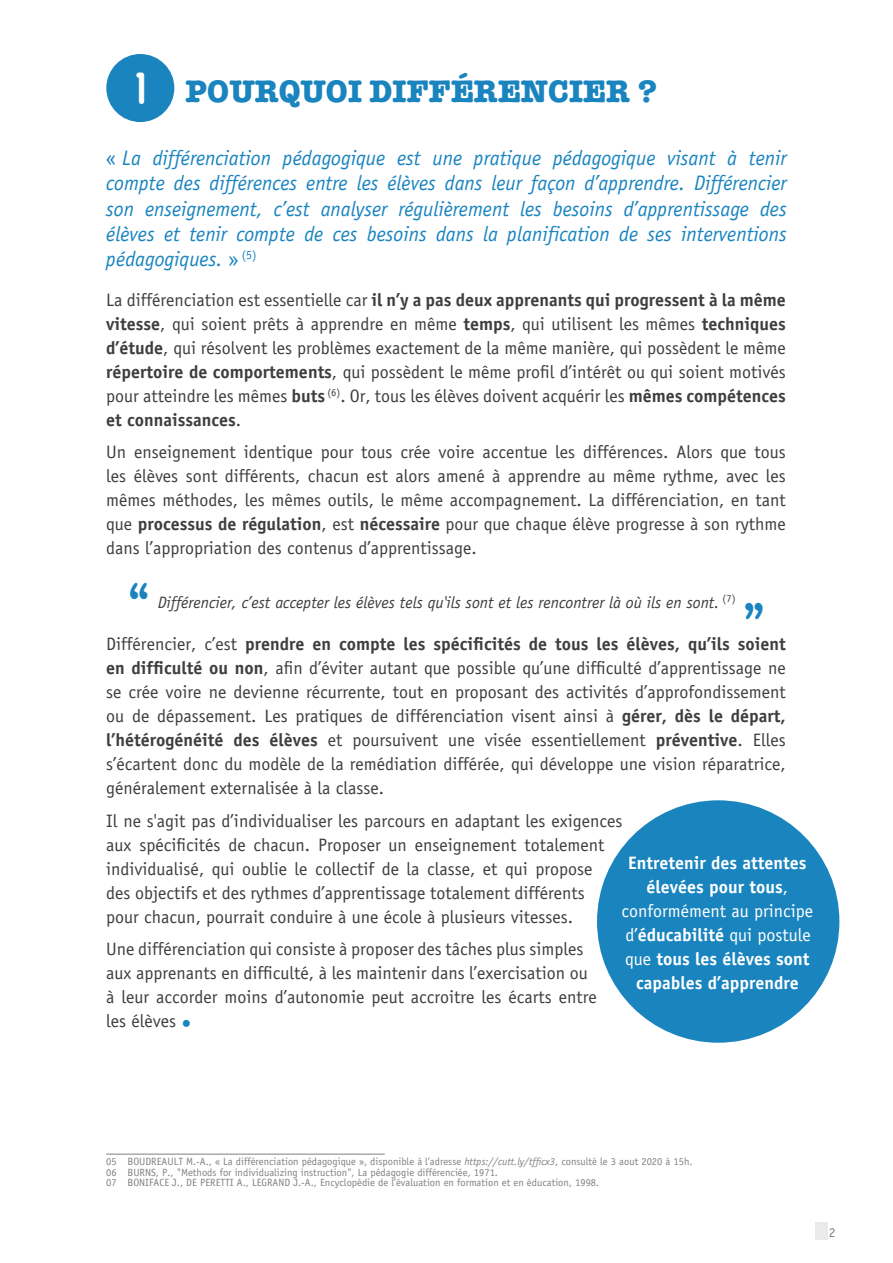
<style>
.page{position:relative;width:893px;height:1263px;background:#fff}
.page>*{position:absolute;margin:0;border:0;box-sizing:border-box;transform-origin:0 0}
.t1{font:700 45px "Odin";color:#fff}
.t2{font:700 37.5px "American Typewriter";color:#1a84bf}
.t3{font:700 37.5px "Evalex Serif";color:#fff}
.t4{font:700 31.5px "American Typewriter";color:#1a84bf}
.CHAPEAU{font:italic 21px/25.2px "Evalex Sans";color:#1a84bf;text-align:justify}
.t5{font:18px/24px "Evalex Sans";color:#3e3e3f;text-align:justify}
.t6{font:700 18px/24px "Evalex Sans";color:#fff;text-align:center}
.t7{font:italic 16.5px "Evalex Sans";color:#3e3e3f}
.t8{font:13.5px "Evalex Sans";color:#808285}
.t9{font:10.5px "Evalex Sans";color:#808285}
.s1{font-style:normal}
.s2{font-weight:700}
.s3{font-weight:400}
.s4{font-style:italic}
</style>
<div class="page">
<div style="left:106px;top:54px;width:68px;height:68px;background:#1a84bf;border-radius:50%"></div>
<hr style="left:106px;top:1153px;width:279px;height:2px;background:#a8a9ad">
<div style="left:597px;top:800px;width:242px;height:243px;background:#1a84bf;border-radius:50%"></div>
<div style="left:815px;top:1222px;width:12px;height:17px;background:#eaeaeb"></div>
<p class="t1" style="left:135px;top:62px;width:13px">1</p>
<p class="t4" style="left:186px;top:72px;width:474px">POURQUOI DIFFÉRENCIER ?</p>
<p class="t3" style="left:130px;top:67px;width:22px">1</p>
<p class="CHAPEAU" style="left:106px;top:146px;width:682px"><span class="s1">«</span> La différenciation pédagogique est une pratique pédagogique visant à tenir compte des différences entre les élèves dans leur façon d’apprendre. Différencier son enseignement, c’est analyser régulièrement les besoins d’apprentissage des élèves et tenir compte de ces besoins dans la planification de ses interventions pédagogiques. <span class="s1">»</span> <sup>(5)</sup></p>
<p class="t5" style="left:106px;top:288px;width:681px">La différenciation est essentielle car <span class="s2">il n’y a pas deux apprenants qui progressent à la même vitesse</span>, qui soient prêts à apprendre en même <span class="s2">temps</span>, qui utilisent les mêmes <span class="s2">techniques d’étude</span>, qui résolvent les problèmes exactement de la même manière, qui possèdent le même <span class="s2">répertoire de comportements</span>, qui possèdent le même profil d’intérêt ou qui soient motivés pour atteindre les mêmes <span class="s2">buts</span> <sup>(6)</sup>. Or, tous les élèves doivent acquérir les <span class="s2">mêmes compétences et connaissances</span>.</p>
<p class="t5" style="left:106px;top:440px;width:681px">Un enseignement identique pour tous crée voire accentue les différences. Alors que tous les élèves sont différents, chacun est alors amené à apprendre au même rythme, avec les mêmes méthodes, les mêmes outils, le même accompagnement. La différenciation, en tant que <span class="s2">processus de régulation</span>, est <span class="s2">nécessaire</span> pour que chaque élève progresse à son rythme dans l’appropriation des contenus d’apprentissage.</p>
<p class="t2" style="left:129px;top:574px;width:22px">‘‘</p>
<p class="t7" style="left:158px;top:593px;width:579px">Différencier, c’est accepter les élèves tels qu'ils sont et les rencontrer là où ils en sont. <sup>(7)</sup></p>
<p class="t2" style="left:764px;top:628px;width:22px;rotate:-180deg">‘‘</p>
<p class="t5" style="left:106px;top:632px;width:681px">Différencier, c’est <span class="s2">prendre en compte les spécificités de tous les élèves, qu’ils soient en difficulté ou non</span>, afin d’éviter autant que possible qu’une difficulté d’apprentissage ne se crée voire ne devienne récurrente, tout en proposant des activités d’approfondissement ou de dépassement. Les pratiques de différenciation visent ainsi à <span class="s2">gérer, dès le départ, l’hétérogénéité des élèves</span> et poursuivent une visée essentiellement <span class="s2">préventive</span>. Elles s’écartent donc du modèle de la remédiation différée, qui développe une vision réparatrice, généralement externalisée à la classe.</p>
<p class="t5" style="left:106px;top:809px;width:518px;text-align:left">Il ne s'agit pas d’individualiser les parcours en adaptant les exigences aux spécificités de chacun. Proposer un enseignement totalement individualisé, qui oublie le collectif de la classe, et qui propose<br>des objectifs et des rythmes d’apprentissage totalement différents<br>pour chacun, pourrait conduire à une école à plusieurs vitesses.</p>
<p class="t5" style="left:106px;top:937px;width:492px;text-align:left">Une différenciation qui consiste à proposer des tâches plus simples aux apprenants en difficulté, à les maintenir dans l’exercisation ou à leur accorder moins d’autonomie peut accroitre les écarts entre les élèves</p>
<p class="t6" style="left:622px;top:850px;width:193px">Entretenir des attentes élevées pour tous<span class="s3">, conformément au principe d’</span>éducabilité <span class="s3">qui postule que</span> tous les élèves sont capables d’apprendre</p>
<p class="t9" style="left:106px;top:1156px;width:588px">05 BOUDREAULT M.-A., « La différenciation pédagogique », disponible à l’adresse <span class="s4">https://cutt.ly/tfficx3</span>, consulté le 3 aout 2020 à 15h.</p>
<p class="t9" style="left:106px;top:1166px;width:393px">06 BURNS, P., "Methods for individualizing instruction", La pédagogie différenciée, 1971.</p>
<p class="t9" style="left:106px;top:1177px;width:494px">07 BONIFACE J., DE PERETTI A., LEGRAND J.-A., Encyclopédie de l’évaluation en formation et en éducation, 1998.</p>
<p class="t8" style="left:829px;top:1224px;width:8px">2</p>
</div>
